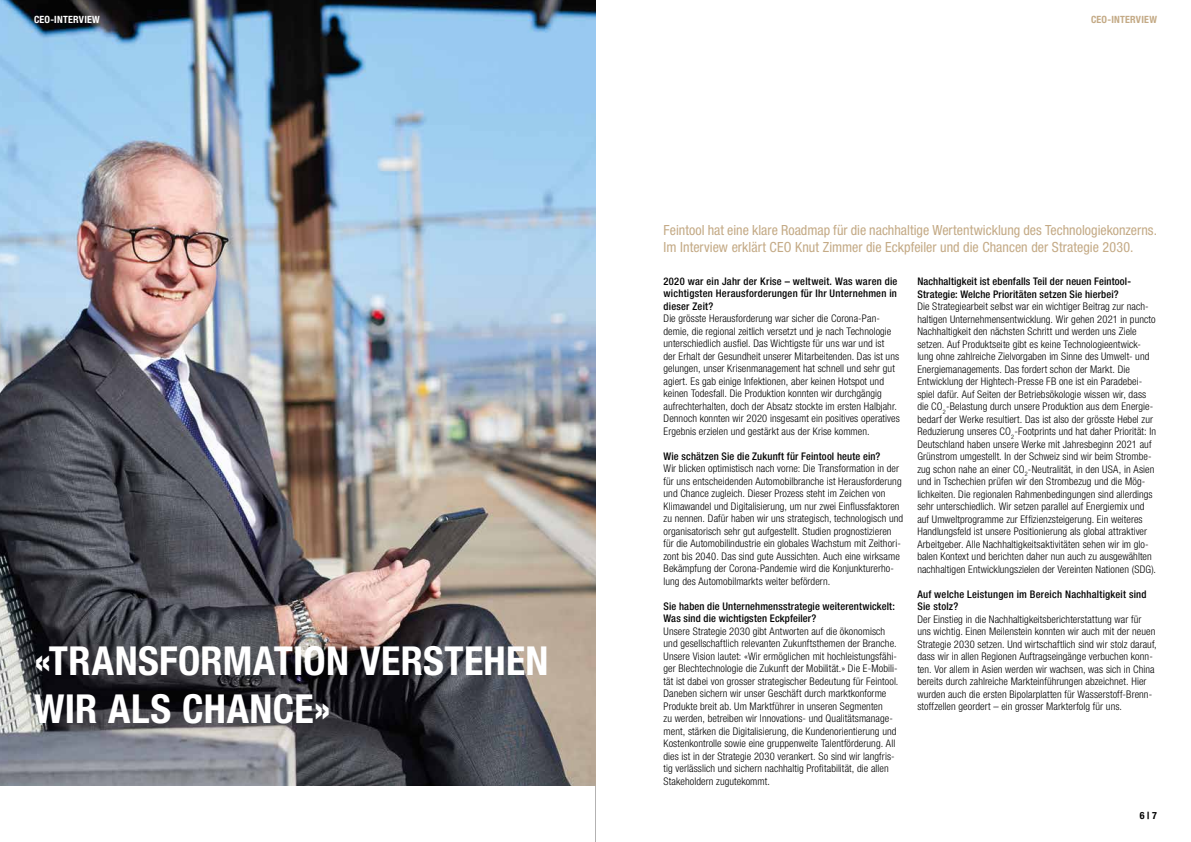
<style>
.page{position:relative;width:1191px;height:842px;background:#fff}
.page>*{position:absolute;margin:0;border:0;box-sizing:border-box;transform-origin:0 0}
.t1{font:700 condensed 40px/48px "Helvetica Neue";letter-spacing:.005em;color:#fff}
.t2{font:condensed 14px/16.8px "Helvetica Neue LT Pro";color:#c4aa86}
.t3{font:300 condensed 10.5px/12.5px "Helvetica Neue LT Pro";letter-spacing:.005em;color:#000}
.t4{font:500 condensed 10.5px/12.5px "Helvetica Neue LT Pro";letter-spacing:.015em;color:#000}
.t5{font:700 condensed 10px "Helvetica Neue";letter-spacing:.02em;color:#fff}
.t6{font:700 condensed 10px "Helvetica Neue";letter-spacing:.02em;color:#c4aa86}
.t7{font:700 condensed 10px "Helvetica Neue";color:#000}
</style>
<div class="page">
<hr style="left:595px;top:0;width:1px;height:842px;background:#b3b2b2">
<img style="left:0;top:0;width:595px;height:785px">
<p class="t5" style="left:34px;top:14px;width:67px">CEO-INTERVIEW</p>
<p class="t6" style="left:1091px;top:14px;width:67px">CEO-INTERVIEW</p>
<h1 class="t1" style="left:34px;top:636px;width:516px">«TRANSFORMATION VERSTEHEN<br>WIR ALS CHANCE»</h1>
<h2 class="t2" style="left:663px;top:222px;width:495px">Feintool hat eine klare Roadmap für die nachhaltige Wertentwicklung des Technologiekonzerns.<br>Im Interview erklärt CEO Knut Zimmer die Eckpfeiler und die Chancen der Strategie 2030.</h2>
<p class="t4" style="left:663px;top:275px;width:235px;text-align:justify">2020 war ein Jahr der Krise – weltweit. Was waren die wichtigsten Herausforderungen für Ihr Unternehmen in dieser Zeit?</p>
<p class="t3" style="left:663px;top:312px;width:238px">Die grösste Herausforderung war sicher die Corona-Pan&shy;demie, die regional zeitlich versetzt und je nach Technologie unterschiedlich ausfiel. Das Wichtigste für uns war und ist<br>der Erhalt der Gesundheit unserer Mitarbeitenden. Das ist uns gelungen, unser Krisenmanagement hat schnell und sehr gut agiert. Es gab einige Infektionen, aber keinen Hotspot und keinen Todesfall. Die Produktion konnten wir durchgängig aufrechterhalten, doch der Absatz stockte im ersten Halbjahr.<br>Dennoch konnten wir 2020 insgesamt ein positives operatives Ergebnis erzielen und gestärkt aus der Krise kommen.</p>
<p class="t4" style="left:663px;top:450px;width:218px">Wie schätzen Sie die Zukunft für Feintool heute ein?</p>
<p class="t3" style="left:663px;top:462px;width:241px">Wir blicken optimistisch nach vorne: Die Transformation in der für uns entscheidenden Automobilbranche ist Herausforderung und Chance zugleich. Dieser Prozess steht im Zeichen von Klimawandel und Digitalisierung, um nur zwei Einflussfaktoren zu nennen. Dafür haben wir uns strategisch, technologisch und organisatorisch sehr gut aufgestellt. Studien prognostizieren für die Automobilindustrie ein globales Wachstum mit Zeithori&shy;zont bis 2040. Das sind gute Aussichten. Auch eine wirksame Bekämpfung der Corona-Pandemie wird die Konjunkturerho&shy;lung des Automobilmarkts weiter befördern.</p>
<p class="t4" style="left:663px;top:600px;width:233px">Sie haben die Unternehmensstrategie weiterentwickelt:<br>Was sind die wichtigsten Eckpfeiler?</p>
<p class="t3" style="left:663px;top:625px;width:236px">Unsere Strategie 2030 gibt Antworten auf die ökonomisch und gesellschaftlich relevanten Zukunftsthemen der Branche.<br>Unsere Vision lautet: «Wir ermöglichen mit hochleistungsfähi&shy;ger Blechtechnologie die Zukunft der Mobilität.» Die E-Mobili&shy;tät ist dabei von grosser strategischer Bedeutung für Feintool.<br>Daneben sichern wir unser Geschäft durch marktkonforme Produkte breit ab. Um Marktführer in unseren Segmenten<br>zu werden, betreiben wir Innovations- und Qualitätsmanage&shy;ment, stärken die Digitalisierung, die Kundenorientierung und Kostenkontrolle sowie eine gruppenweite Talentförderung. All dies ist in der Strategie 2030 verankert. So sind wir langfris&shy;tig verlässlich und sichern nachhaltig Profitabilität, die allen Stakeholdern zugutekommt.</p>
<p class="t4" style="left:917px;top:275px;width:215px">Nachhaltigkeit ist ebenfalls Teil der neuen Feintool-<br>Strategie: Welche Prioritäten setzen Sie hierbei?</p>
<p class="t3" style="left:917px;top:300px;width:240px">Die Strategiearbeit selbst war ein wichtiger Beitrag zur nach&shy;haltigen Unternehmensentwicklung. Wir gehen 2021 in puncto Nachhaltigkeit den nächsten Schritt und werden uns Ziele setzen. Auf Produktseite gibt es keine Technologieentwick&shy;lung ohne zahlreiche Zielvorgaben im Sinne des Umwelt- und Energiemanagements. Das fordert schon der Markt. Die Entwicklung der Hightech-Presse FB one ist ein Paradebei&shy;spiel dafür. Auf Seiten der Betriebsökologie wissen wir, dass die CO<sub>2</sub>-Belastung durch unsere Produktion aus dem Energie&shy;bedarf der Werke resultiert. Das ist also der grösste Hebel zur Reduzierung unseres CO<sub>2</sub>-Footprints und hat daher Priorität: In Deutschland haben unsere Werke mit Jahresbeginn 2021 auf Grünstrom umgestellt. In der Schweiz sind wir beim Strombe&shy;zug schon nahe an einer CO<sub>2</sub>-Neutralität, in den USA, in Asien und in Tschechien prüfen wir den Strombezug und die Mög&shy;lichkeiten. Die regionalen Rahmenbedingungen sind allerdings sehr unterschiedlich. Wir setzen parallel auf Energiemix und auf Umweltprogramme zur Effizienzsteigerung. Ein weiteres Handlungsfeld ist unsere Positionierung als global attraktiver Arbeitgeber. Alle Nachhaltigkeitsaktivitäten sehen wir im glo&shy;balen Kontext und berichten daher nun auch zu ausgewählten nachhaltigen Entwicklungszielen der Vereinten Nationen (SDG).</p>
<p class="t4" style="left:917px;top:587px;width:231px">Auf welche Leistungen im Bereich Nachhaltigkeit sind<br>Sie stolz?</p>
<p class="t3" style="left:917px;top:612px;width:241px">Der Einstieg in die Nachhaltigkeitsberichterstattung war für uns wichtig. Einen Meilenstein konnten wir auch mit der neuen Strategie 2030 setzen. Und wirtschaftlich sind wir stolz darauf, dass wir in allen Regionen Auftragseingänge verbuchen konn&shy;ten. Vor allem in Asien werden wir wachsen, was sich in China bereits durch zahlreiche Markteinführungen abzeichnet. Hier wurden auch die ersten Bipolarplatten für Wasserstoff-Brenn&shy;stoffzellen geordert – ein grosser Markterfolg für uns.</p>
<p class="t7" style="left:1139px;top:809px;width:19px">6 | 7</p>
</div>
